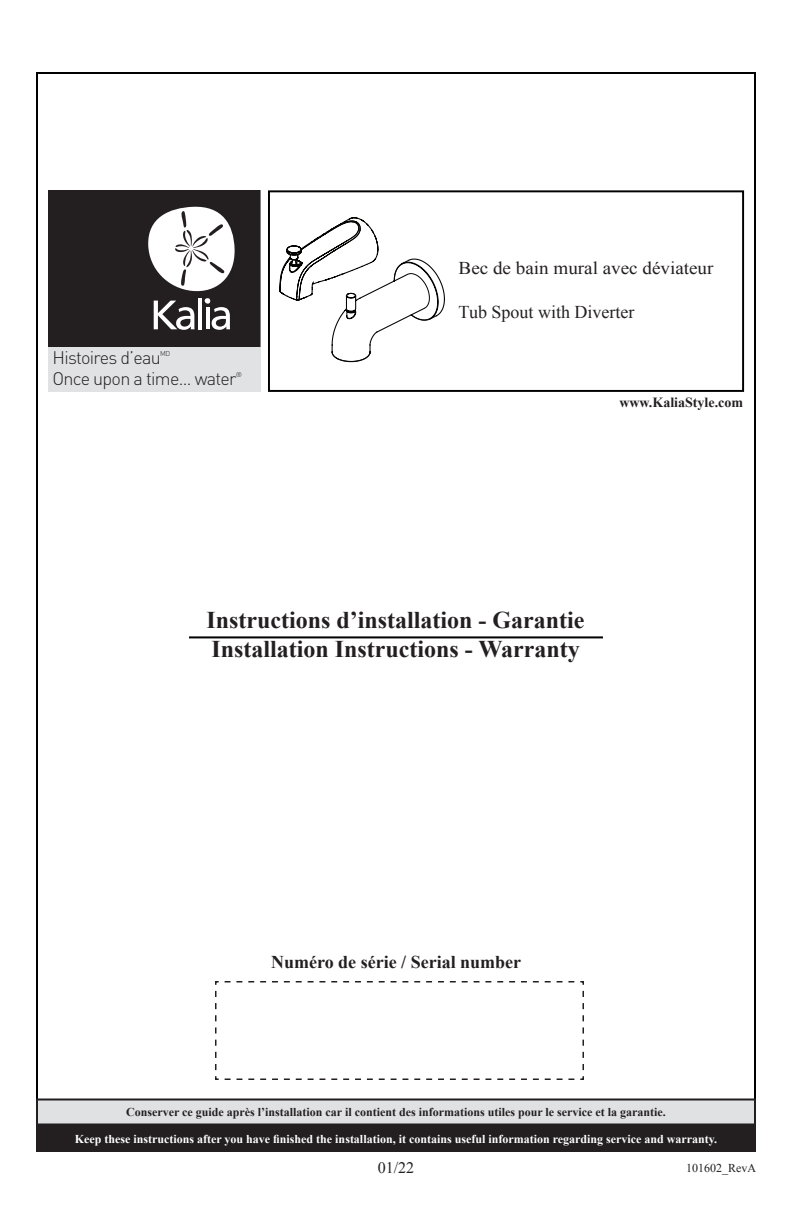
<style>
.page{position:relative;width:792px;height:1224px;background:#fff}
.page>*{position:absolute;margin:0;border:0;box-sizing:border-box;transform-origin:0 0}
.t1{font:700 24px/28.8px "Times New Roman";color:#231f20}
.t2{font:300 18px "DINOT";letter-spacing:-.04em;color:#231f20}
.t3{font:18px "Times New Roman";color:#231f20;scale:1.06 1}
.t4{font:700 18px "Times New Roman";color:#231f20}
.t5{font:18px "Times New Roman";color:#231f20}
.t6{font:16px "Times New Roman";color:#231f20}
.t7{font:700 14px "Times New Roman";color:#231f20}
.t8{font:700 12px "Times New Roman";color:#fff}
.t9{font:700 12px "Times New Roman";color:#231f20}
.t10{font:12px "Times New Roman";color:#231f20}
.t11{font:300 7px "DINOT";color:#231f20}
</style>
<div class="page">
<div style="left:268px;top:190px;width:476px;height:202px;border:2px solid #000"></div>
<hr style="left:189px;top:636px;width:414px;height:2px;background:#000">
<svg style="left:215px;top:981px;width:369px;height:99px"></svg>
<div style="left:37px;top:1100px;width:718px;height:24px;background:#e0e1e3"></div>
<div style="left:36px;top:1098px;width:720px;height:28px;border:2px solid #231f20"></div>
<div style="left:36px;top:1125px;width:720px;height:27px;background:#231f20"></div>
<div style="left:48px;top:190px;width:212px;height:157px;background:#231f20"></div>
<svg style="left:148px;top:206px;width:87px;height:124px"></svg>
<div style="left:48px;top:347px;width:212px;height:45px;background:#e1e2e4"></div>
<svg style="left:279px;top:217px;width:166px;height:145px"></svg>
<h2 class="t2" style="left:53px;top:345px;width:110px">Histoires d’eau</h2>
<p class="t11" style="left:160px;top:348px;width:12px">MD</p>
<h2 class="t2" style="left:53px;top:366px;width:186px">Once upon a time... water</h2>
<p class="t11" style="left:236px;top:370px;width:8px">®</p>
<h2 class="t3" style="left:459px;top:256px;width:242px">Bec de bain mural avec déviateur</h2>
<h2 class="t5" style="left:459px;top:300px;width:177px">Tub Spout with Diverter</h2>
<p class="t7" style="left:619px;top:393px;width:125px">www.KaliaStyle.com</p>
<h1 class="t1" style="left:207px;top:605px;width:380px">Instructions d’installation - Garantie<br>Installation Instructions - Warranty</h1>
<h2 class="t4" style="left:271px;top:949px;width:252px">Numéro de série / Serial number</h2>
<p class="t9" style="left:126px;top:1104px;width:541px">Conserver ce guide après l’installation car il contient des informations utiles pour le service et la garantie.</p>
<p class="t8" style="left:75px;top:1130px;width:644px">Keep these instructions after you have finished the installation, it contains useful information regarding service and warranty.</p>
<h3 class="t6" style="left:378px;top:1157px;width:38px">01/22</h3>
<p class="t10" style="left:686px;top:1160px;width:71px">101602_RevA</p>
</div>
